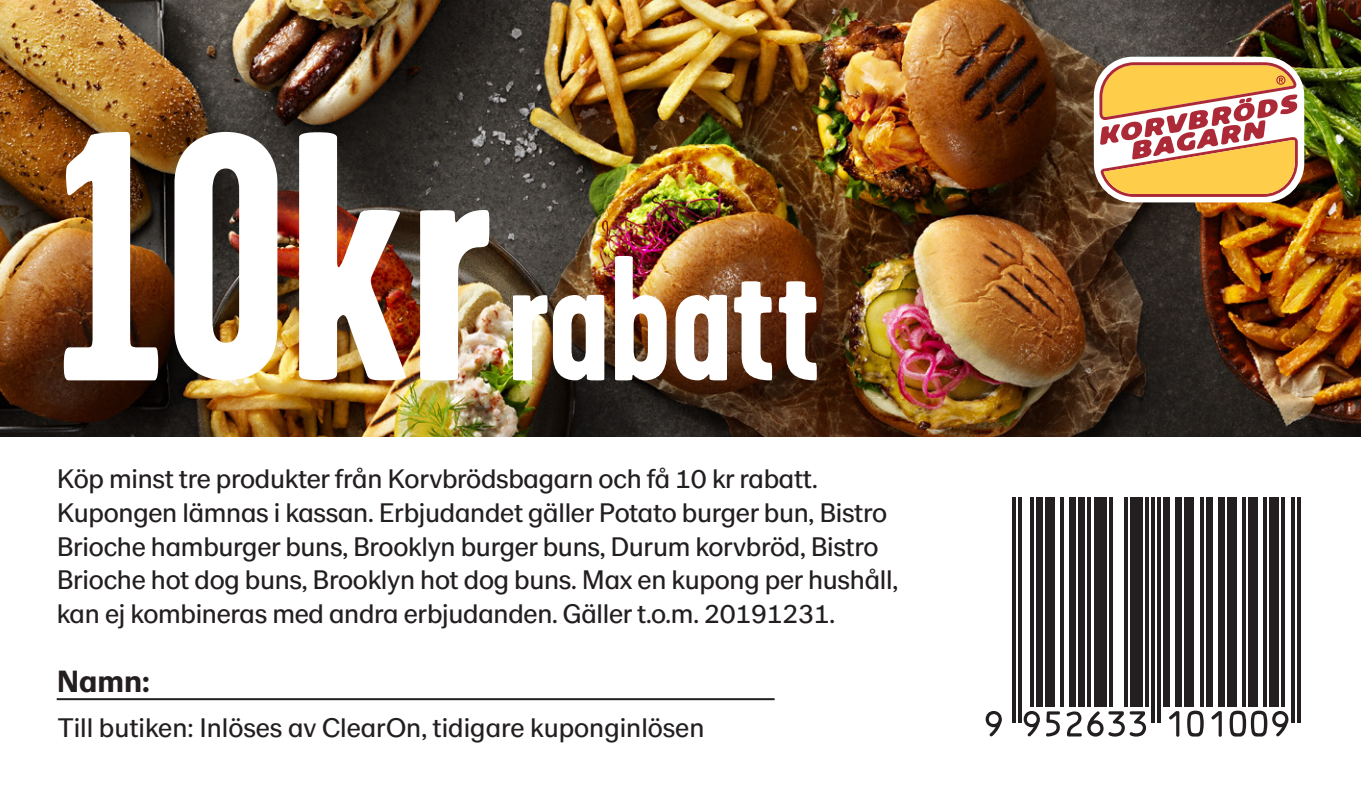
<style>
.page{position:relative;width:1361px;height:794px;background:#fff}
.page>*{position:absolute;margin:0;border:0;box-sizing:border-box;transform-origin:0 0}
.t1{font:700 177.6px "Garage Gothic";color:#fff}
.t2{font:700 32px "LM Sans";color:#231f20}
.t3{font:28px/33.6px "LM Sans";letter-spacing:-.01em;color:#231f20}
.s1{font-size:354.8px}
</style>
<div class="page">
<img style="left:0;top:0;width:1361px;height:437px">
<hr style="left:57px;top:698px;width:717px;height:2px;background:#231f20">
<svg style="left:985px;top:711px;width:17px;height:25px"></svg>
<hr style="left:1012px;top:497px;width:3px;height:225px;background:#231f20">
<hr style="left:1018px;top:497px;width:3px;height:225px;background:#231f20">
<svg style="left:1023px;top:711px;width:17px;height:25px"></svg>
<hr style="left:1030px;top:497px;width:3px;height:210px;background:#231f20">
<div style="left:1036px;top:497px;width:6px;height:210px;background:#231f20"></div>
<svg style="left:1046px;top:711px;width:14px;height:25px"></svg>
<div style="left:1045px;top:497px;width:9px;height:210px;background:#231f20"></div>
<hr style="left:1060px;top:497px;width:3px;height:210px;background:#231f20">
<svg style="left:1066px;top:711px;width:15px;height:25px"></svg>
<div style="left:1069px;top:497px;width:7px;height:210px;background:#231f20"></div>
<div style="left:1078px;top:497px;width:7px;height:210px;background:#231f20"></div>
<hr style="left:1088px;top:497px;width:3px;height:210px;background:#231f20">
<div style="left:1094px;top:497px;width:12px;height:210px;background:#231f20"></div>
<hr style="left:1109px;top:497px;width:3px;height:210px;background:#231f20">
<hr style="left:1124px;top:497px;width:3px;height:210px;background:#231f20">
<svg style="left:1087px;top:711px;width:59px;height:25px"></svg>
<div style="left:1130px;top:497px;width:12px;height:210px;background:#231f20"></div>
<hr style="left:1145px;top:497px;width:3px;height:210px;background:#231f20">
<hr style="left:1151px;top:497px;width:3px;height:225px;background:#231f20">
<hr style="left:1157px;top:497px;width:3px;height:225px;background:#231f20">
<svg style="left:1169px;top:711px;width:10px;height:25px"></svg>
<div style="left:1163px;top:497px;width:7px;height:210px;background:#231f20"></div>
<div style="left:1176px;top:497px;width:6px;height:210px;background:#231f20"></div>
<svg style="left:1187px;top:710px;width:16px;height:26px"></svg>
<div style="left:1185px;top:497px;width:9px;height:210px;background:#231f20"></div>
<hr style="left:1200px;top:497px;width:3px;height:210px;background:#231f20">
<svg style="left:1211px;top:711px;width:10px;height:25px"></svg>
<div style="left:1206px;top:497px;width:6px;height:210px;background:#231f20"></div>
<div style="left:1218px;top:497px;width:6px;height:210px;background:#231f20"></div>
<div style="left:1227px;top:497px;width:9px;height:210px;background:#231f20"></div>
<hr style="left:1242px;top:497px;width:3px;height:210px;background:#231f20">
<div style="left:1248px;top:497px;width:9px;height:210px;background:#231f20"></div>
<hr style="left:1263px;top:497px;width:3px;height:210px;background:#231f20">
<svg style="left:1229px;top:710px;width:59px;height:26px"></svg>
<div style="left:1269px;top:497px;width:10px;height:210px;background:#231f20"></div>
<hr style="left:1282px;top:497px;width:3px;height:210px;background:#231f20">
<hr style="left:1291px;top:497px;width:3px;height:225px;background:#231f20">
<hr style="left:1297px;top:497px;width:3px;height:225px;background:#231f20">
<div style="left:1094px;top:57px;width:210px;height:145px;background:#fff;border-radius:39px"></div>
<svg style="left:1099px;top:62px;width:198px;height:135px"></svg>
<p class="t1" style="left:57px;top:224px;width:765px"><span class="s1">10kr</span> rabatt</p>
<p class="t3" style="left:57px;top:462px;width:843px">Köp minst tre produkter från Korvbrödsbagarn och få 10 kr rabatt.<br>Kupongen lämnas i kassan. Erbjudandet gäller Potato burger bun, Bistro Brioche hamburger buns, Brooklyn burger buns, Durum korvbröd, Bistro Brioche hot dog buns, Brooklyn hot dog buns. Max en kupong per hushåll, kan ej kombineras med andra erbjudanden. Gäller t.o.m. 20191231.</p>
<p class="t2" style="left:57px;top:662px;width:95px">Namn:</p>
<p class="t3" style="left:58px;top:711px;width:648px">Till butiken: Inlöses av ClearOn, tidigare kuponginlösen</p>
</div>
